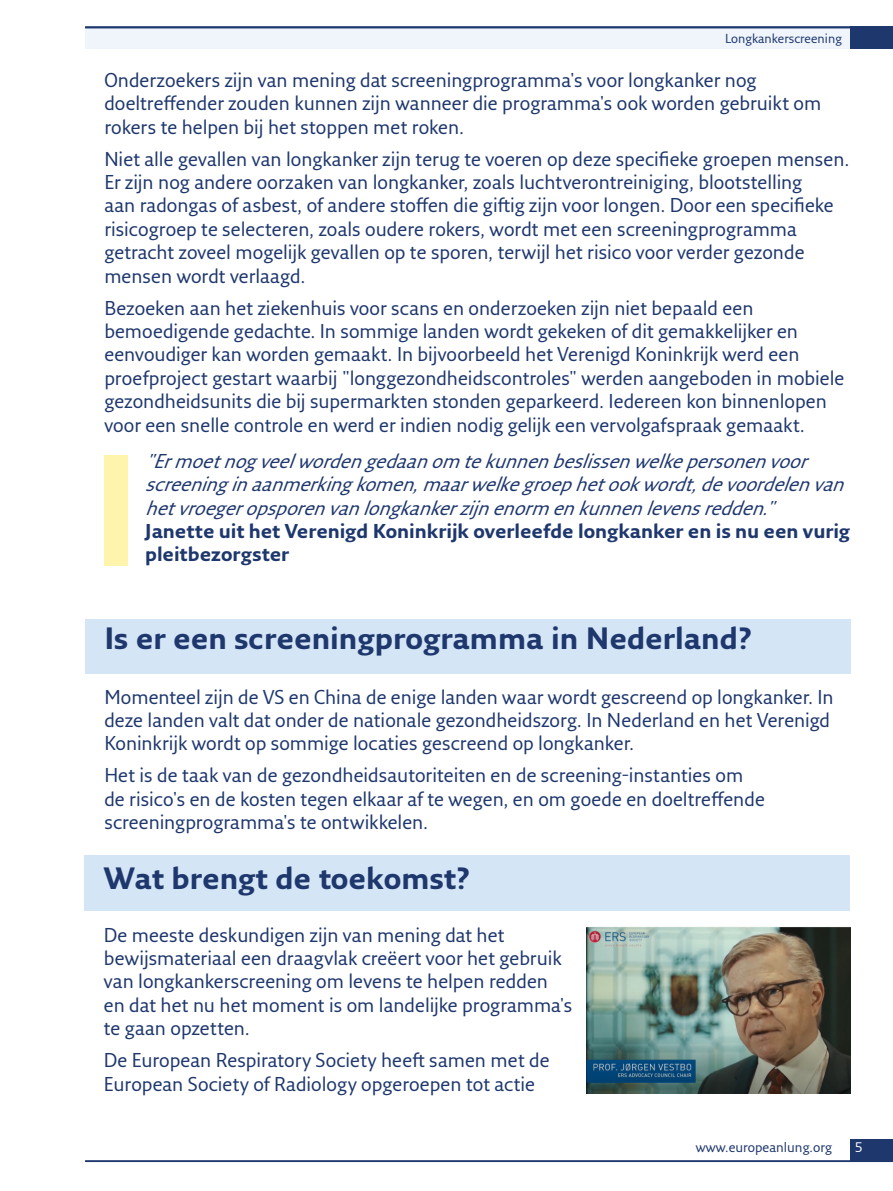
<style>
.page{position:relative;width:893px;height:1191px;background:#fff}
.page>*{position:absolute;margin:0;border:0;box-sizing:border-box;transform-origin:0 0}
.t1{font:700 30px "Fresco Sans Pro";color:#1e376d}
.H___B-head{font:19.5px/23.4px "Fresco Sans Pro";color:#1e376d}
.H___B-head-2{font:italic 19.5px/23.4px "Fresco Sans Pro";color:#1e376d}
.H___B-head-3{font:700 19.5px/23.4px "Fresco Sans Pro";color:#1e376d}
.Running_foot_left{font:13.5px "Fresco Sans Pro";color:#1e376d}
.t2{font:13.5px "Fresco Sans Pro";color:#fff}
.Running_head_left{font:12.75px "Fresco Sans Pro";color:#1e376d}
</style>
<div class="page">
<div style="left:85px;top:26px;width:808px;height:23px;background:#eff5fb"></div>
<div style="left:850px;top:26px;width:43px;height:23px;background:#1e376d"></div>
<div style="left:850px;top:1138px;width:43px;height:23px;background:#1e376d"></div>
<hr style="left:85px;top:26px;width:808px;height:2px;background:#1e376d">
<hr style="left:85px;top:1160px;width:808px;height:2px;background:#1e376d">
<div style="left:85px;top:854px;width:765px;height:56px;background:#d4e5f5"></div>
<div style="left:85px;top:619px;width:765px;height:55px;background:#d4e5f5"></div>
<div style="left:104px;top:455px;width:24px;height:111px;background:#fff4ac"></div>
<img style="left:586px;top:927px;width:264px;height:166px">
<p class="Running_head_left" style="left:725px;top:30px;width:118px">Longkankerscreening</p>
<p class="H___B-head" style="left:104px;top:68px;width:718px">Onderzoekers zijn van mening dat screeningprogramma's voor longkanker nog doeltreffender zouden kunnen zijn wanneer die programma's ook worden gebruikt om rokers te helpen bij het stoppen met roken.</p>
<p class="H___B-head" style="left:104px;top:147px;width:746px">Niet alle gevallen van longkanker zijn terug te voeren op deze specifieke groepen mensen.<br>Er zijn nog andere oorzaken van longkanker, zoals luchtverontreiniging, blootstelling<br>aan radongas of asbest, of andere stoffen die giftig zijn voor longen. Door een specifieke risicogroep te selecteren, zoals oudere rokers, wordt met een screeningprogramma getracht zoveel mogelijk gevallen op te sporen, terwijl het risico voor verder gezonde mensen wordt verlaagd.</p>
<p class="H___B-head" style="left:104px;top:295px;width:742px">Bezoeken aan het ziekenhuis voor scans en onderzoeken zijn niet bepaald een bemoedigende gedachte. In sommige landen wordt gekeken of dit gemakkelijker en eenvoudiger kan worden gemaakt. In bijvoorbeeld het Verenigd Koninkrijk werd een proefproject gestart waarbij "longgezondheidscontroles" werden aangeboden in mobiele gezondheidsunits die bij supermarkten stonden geparkeerd. Iedereen kon binnenlopen voor een snelle controle en werd er indien nodig gelijk een vervolgafspraak gemaakt.</p>
<p class="H___B-head-2" style="left:145px;top:449px;width:708px">"Ermoetnogveelwordengedaanom tekunnenbeslissenwelkepersonenvoor screeninginaanmerkingkomen,maarwelkegroephetookwordt,devoordelenvan hetvroegeropsporenvanlongkankerzijnenorm enkunnenlevensredden."</p>
<p class="H___B-head-3" style="left:145px;top:519px;width:706px">Janette uit het Verenigd Koninkrijk overleefde longkanker en is nu een vurig pleitbezorgster</p>
<p class="t1" style="left:104px;top:619px;width:649px">Is er een screeningprogramma in Nederland?</p>
<p class="H___B-head" style="left:104px;top:684px;width:731px">Momenteel zijn de VS en China de enige landen waar wordt gescreend op longkanker. In deze landen valt dat onder de nationale gezondheidszorg. In Nederland en het Verenigd<br>Koninkrijk wordt op sommige locaties gescreend op longkanker.</p>
<p class="H___B-head" style="left:104px;top:763px;width:662px">Het is de taak van de gezondheidsautoriteiten en de screening-instanties om de risico's en de kosten tegen elkaar af te wegen, en om goede en doeltreffende screeningprogramma's te ontwikkelen.</p>
<p class="t1" style="left:104px;top:859px;width:367px">Wat brengt de toekomst?</p>
<p class="H___B-head" style="left:104px;top:922px;width:470px">De meeste deskundigen zijn van mening dat het bewijsmateriaal een draagvlak creëert voor het gebruik van longkankerscreening om levens te helpen redden en dat het nu het moment is om landelijke programma's te gaan opzetten.</p>
<p class="H___B-head" style="left:104px;top:1048px;width:447px">De European Respiratory Society heeft samen met de<br>European Society of Radiology opgeroepen tot actie</p>
<p class="Running_foot_left" style="left:696px;top:1138px;width:138px">www.europeanlung.org</p>
<p class="t2" style="left:855px;top:1139px;width:10px">5</p>
</div>
